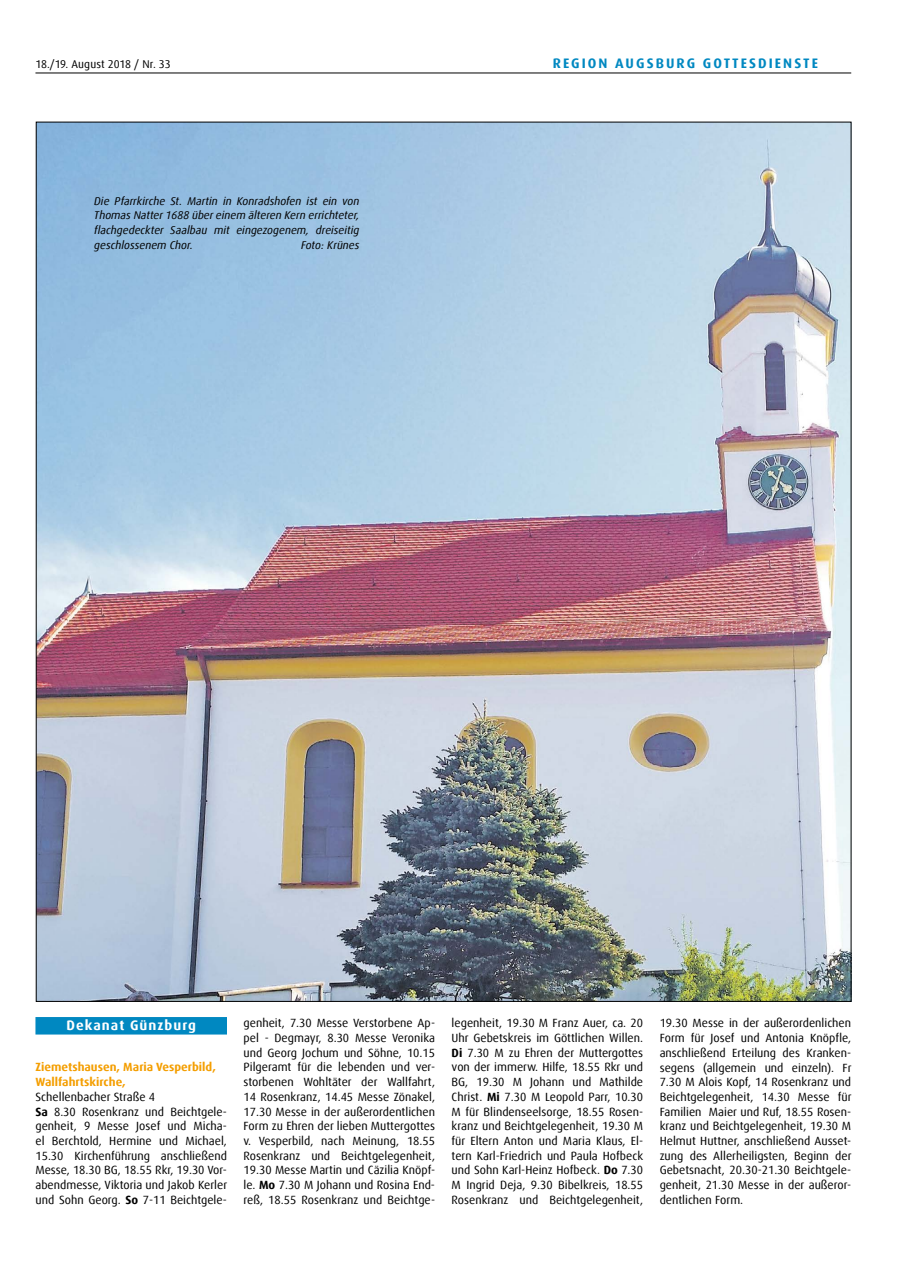
<style>
.page{position:relative;width:908px;height:1276px;background:#fff}
.page>*{position:absolute;margin:0;border:0;box-sizing:border-box;transform-origin:0 0}
.t1{font:700 13.75px "Dax Offc Pro";letter-spacing:.15em;color:#0088c1}
.t2{font:700 13.75px "Dax Offc Pro";letter-spacing:.075em;color:#fff}
.t3{font:11.88px/14.8px "Dax Offc Pro";color:#000;text-align:justify}
.t4{font:700 11.88px/14.8px "Dax Offc Pro";color:#f49e00}
.t5{font:italic 11.25px/14.8px "Dax Offc Pro";color:#000;text-align:justify}
.t6{font:11.25px "Dax Offc Pro";color:#000}
.s1{font-weight:700}
</style>
<div class="page">
<hr style="left:35px;top:73px;width:815px;height:1px;background:#000">
<div style="left:35px;top:1017px;width:192px;height:17px;background:#0088c1"></div>
<img style="left:38px;top:124px;width:810px;height:875px">
<p class="t6" style="left:35px;top:56px;width:137px">18./19. August 2018 / Nr. 33</p>
<p class="t1" style="left:552px;top:54px;width:267px">REGION AUGSBURG GOTTESDIENSTE</p>
<p class="t5" style="left:94px;top:193px;width:267px">Die Pfarrkirche St. Martin in Konradshofen ist ein von Thomas Natter 1688 über einem älteren Kern errichteter, flachgedeckter Saalbau mit eingezogenem, dreiseitig geschlossenem Chor.</p>
<p class="t5" style="left:301px;top:237px;width:60px">Foto: Krünes</p>
<p class="t2" style="left:66px;top:1016px;width:131px">Dekanat Günzburg</p>
<p class="t4" style="left:35px;top:1060px;width:182px">Ziemetshausen, Maria Vesperbild,<br>Wallfahrtskirche,</p>
<p class="t3" style="left:35px;top:1089px;width:193px;text-align:left">Schellenbacher Straße 4<br><span class="s1">Sa</span> 8.30 Rosenkranz und Beichtgele&shy;genheit, 9 Messe Josef und Micha&shy;el Berchtold, Hermine und Michael, 15.30 Kirchenführung anschließend Messe, 18.30 BG, 18.55 Rkr, 19.30 Vor&shy;abendmesse, Viktoria und Jakob Kerler und Sohn Georg. <span class="s1">So</span> 7-11 Beichtgele-</p>
<p class="t3" style="left:243px;top:1016px;width:193px">genheit, 7.30 Messe Verstorbene Ap&shy;pel - Degmayr, 8.30 Messe Veronika und Georg Jochum und Söhne, 10.15<br>Pilgeramt für die lebenden und ver&shy;storbenen Wohltäter der Wallfahrt, 14 Rosenkranz, 14.45 Messe Zönakel, 17.30 Messe in der außerordentlichen Form zu Ehren der lieben Muttergottes v. Vesperbild, nach Meinung, 18.55<br>Rosenkranz und Beichtgelegenheit, 19.30 Messe Martin und Cäzilia Knöpf&shy;le. <span class="s1">Mo</span> 7.30 M Johann und Rosina End&shy;reß, 18.55 Rosenkranz und Beichtge-</p>
<p class="t3" style="left:451px;top:1016px;width:193px">legenheit, 19.30 M Franz Auer, ca. 20<br>Uhr Gebetskreis im Göttlichen Willen.<br><span class="s1">Di</span> 7.30 M zu Ehren der Muttergottes von der immerw. Hilfe, 18.55 Rkr und BG, 19.30 M Johann und Mathilde Christ. <span class="s1">Mi</span> 7.30 M Leopold Parr, 10.30<br>M für Blindenseelsorge, 18.55 Rosen&shy;kranz und Beichtgelegenheit, 19.30 M für Eltern Anton und Maria Klaus, El&shy;tern Karl-Friedrich und Paula Hofbeck und Sohn Karl-Heinz Hofbeck. <span class="s1">Do</span> 7.30<br>M Ingrid Deja, 9.30 Bibelkreis, 18.55<br>Rosenkranz und Beichtgelegenheit,</p>
<p class="t3" style="left:659px;top:1016px;width:193px">19.30 Messe in der außerordenlichen Form für Josef und Antonia Knöpfle, anschließend Erteilung des Kranken&shy;segens (allgemein und einzeln). Fr 7.30 M Alois Kopf, 14 Rosenkranz und Beichtgelegenheit, 14.30 Messe für Familien Maier und Ruf, 18.55 Rosen&shy;kranz und Beichtgelegenheit, 19.30 M Helmut Huttner, anschließend Ausset&shy;zung des Allerheiligsten, Beginn der Gebetsnacht, 20.30-21.30 Beichtgele&shy;genheit, 21.30 Messe in der außeror&shy;dentlichen Form.</p>
</div>
